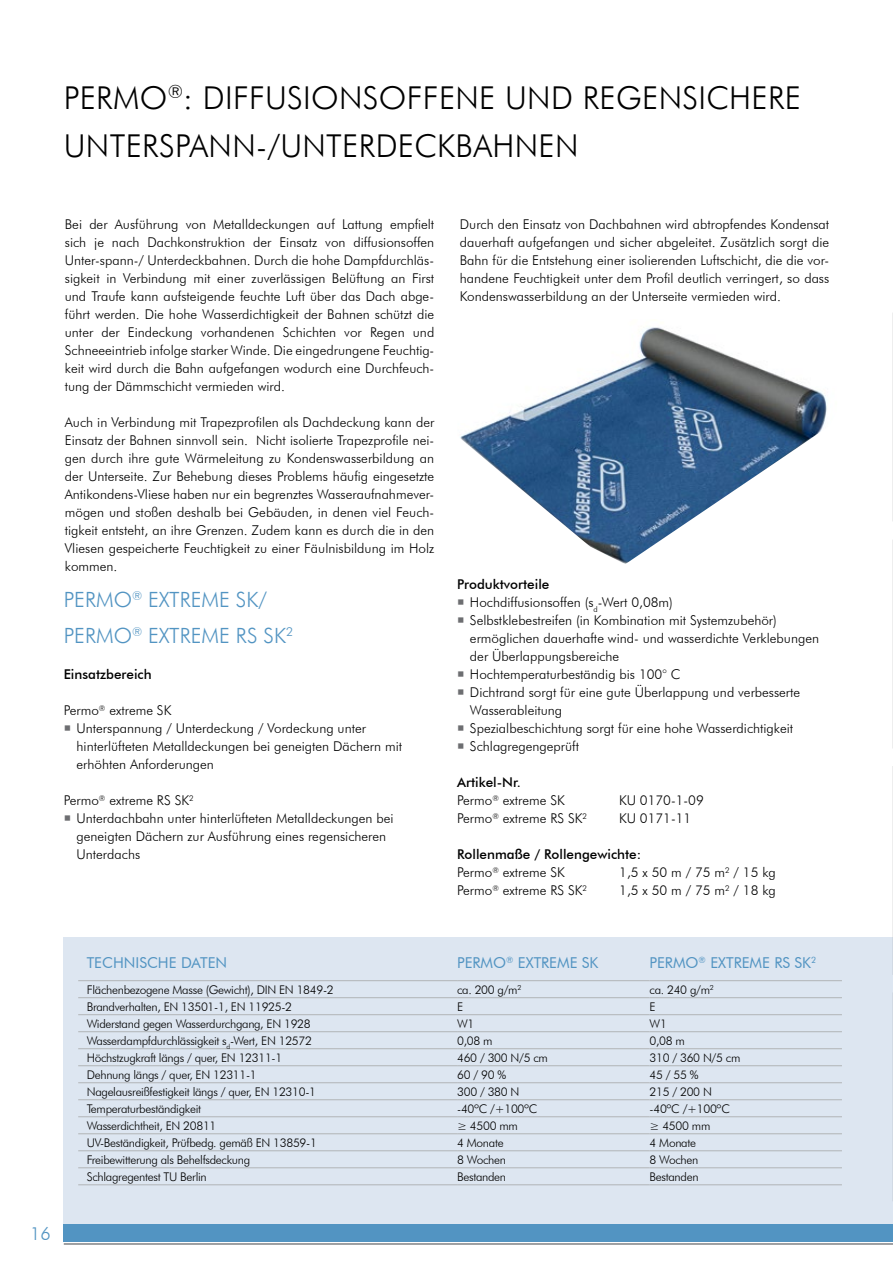
<style>
.page{position:relative;width:893px;height:1263px;background:#fff}
.page>*{position:absolute;margin:0;border:0;box-sizing:border-box;transform-origin:0 0}
.t1{font:300 31.5px/48px "Futura BT";letter-spacing:.01em;color:#000}
.t2{font:300 21px/36px "Futura BT";color:#5294c2}
.t3{font:300 18px "Futura BT";color:#5294c2}
.t4{font:15px "Futura BT";color:#5294c2}
.t5{font:300 13.5px/18px "Futura BT";color:#000}
.t6{font:500 13.5px/18px "Futura BT";color:#000}
.t7{font:300 12px "Futura BT";letter-spacing:-.025em;color:#000}
.s1{font-weight:500}
.s2{font-weight:300}
</style>
<div class="page">
<hr style="left:64px;top:1243px;width:829px;height:2px;background:#808285">
<div style="left:64px;top:938px;width:829px;height:287px;background:#dde6f1"></div>
<div style="left:64px;top:1225px;width:829px;height:17px;background:#5294c2"></div>
<img style="left:460px;top:327px;width:367px;height:237px">
<hr style="left:78px;top:980px;width:379px;height:1px;background:#b1b4b6">
<hr style="left:457px;top:980px;width:192px;height:1px;background:#b1b4b6">
<hr style="left:649px;top:980px;width:193px;height:1px;background:#b1b4b6">
<hr style="left:78px;top:997px;width:379px;height:1px;background:#b1b4b6">
<hr style="left:457px;top:997px;width:192px;height:1px;background:#b1b4b6">
<hr style="left:649px;top:997px;width:193px;height:1px;background:#b1b4b6">
<hr style="left:78px;top:1014px;width:379px;height:1px;background:#b1b4b6">
<hr style="left:457px;top:1014px;width:192px;height:1px;background:#b1b4b6">
<hr style="left:649px;top:1014px;width:193px;height:1px;background:#b1b4b6">
<hr style="left:78px;top:1031px;width:379px;height:1px;background:#b1b4b6">
<hr style="left:457px;top:1031px;width:192px;height:1px;background:#b1b4b6">
<hr style="left:649px;top:1031px;width:193px;height:1px;background:#b1b4b6">
<hr style="left:78px;top:1048px;width:379px;height:1px;background:#b1b4b6">
<hr style="left:457px;top:1048px;width:192px;height:1px;background:#b1b4b6">
<hr style="left:649px;top:1048px;width:193px;height:1px;background:#b1b4b6">
<hr style="left:78px;top:1065px;width:379px;height:1px;background:#b1b4b6">
<hr style="left:457px;top:1065px;width:192px;height:1px;background:#b1b4b6">
<hr style="left:649px;top:1065px;width:193px;height:1px;background:#b1b4b6">
<hr style="left:78px;top:1082px;width:379px;height:1px;background:#b1b4b6">
<hr style="left:457px;top:1082px;width:192px;height:1px;background:#b1b4b6">
<hr style="left:649px;top:1082px;width:193px;height:1px;background:#b1b4b6">
<hr style="left:78px;top:1099px;width:379px;height:1px;background:#b1b4b6">
<hr style="left:457px;top:1099px;width:192px;height:1px;background:#b1b4b6">
<hr style="left:649px;top:1099px;width:193px;height:1px;background:#b1b4b6">
<hr style="left:78px;top:1116px;width:379px;height:1px;background:#b1b4b6">
<hr style="left:457px;top:1116px;width:192px;height:1px;background:#b1b4b6">
<hr style="left:649px;top:1116px;width:193px;height:1px;background:#b1b4b6">
<hr style="left:78px;top:1133px;width:379px;height:1px;background:#b1b4b6">
<hr style="left:457px;top:1133px;width:192px;height:1px;background:#b1b4b6">
<hr style="left:649px;top:1133px;width:193px;height:1px;background:#b1b4b6">
<hr style="left:78px;top:1150px;width:379px;height:1px;background:#b1b4b6">
<hr style="left:457px;top:1150px;width:192px;height:1px;background:#b1b4b6">
<hr style="left:649px;top:1150px;width:193px;height:1px;background:#b1b4b6">
<hr style="left:78px;top:1167px;width:379px;height:1px;background:#b1b4b6">
<hr style="left:457px;top:1167px;width:192px;height:1px;background:#b1b4b6">
<hr style="left:649px;top:1167px;width:193px;height:1px;background:#b1b4b6">
<hr style="left:78px;top:1184px;width:379px;height:1px;background:#b1b4b6">
<hr style="left:457px;top:1184px;width:192px;height:1px;background:#b1b4b6">
<hr style="left:649px;top:1184px;width:193px;height:1px;background:#b1b4b6">
<hr style="left:892px;top:87px;width:1px;height:208px;background:#c7c8ca">
<svg style="left:892px;top:540px;width:1px;height:208px"></svg>
<svg style="left:892px;top:313px;width:1px;height:208px"></svg>
<svg style="left:892px;top:766px;width:1px;height:209px"></svg>
<svg style="left:892px;top:993px;width:1px;height:208px"></svg>
<h1 class="t1" style="left:64px;top:74px;width:739px">permo<sup>®</sup>: Di ffusionsoffen e und regensich ere<br>Unterspann -/Unterd eckbahn en</h1>
<p class="t5" style="left:65px;top:215px;width:371px;text-align:justify">Bei der Ausführung von Metalldeckungen auf Lattung empfielt sich je nach Dachkonstruktion der Einsatz von diffusionsoffen U nter-spann-/ U nterdeckbahnen. Durch die hohe Dampfdurchläs&shy;sigkeit in Verbindung mit einer zuverlässigen Belüftung an First und Traufe kann aufsteigende feuchte Luft über das Dach abge&shy;führt werden. Die hohe Wasserdichtigkeit der Bahnen schützt die unter der Eindeckung vorhandenen Schichten vor Regen und Schneeeintrieb infolge starker Winde. Die eingedrungene Feuchtig&shy;keit wird durch die Bahn aufgefangen wodurch eine Durchfeuch&shy;tung der Dämmschicht vermieden wird.</p>
<p class="t5" style="left:65px;top:413px;width:371px;text-align:justify">Auch in Verbindung mit Trapezprofilen als Dachdeckung kann der Einsatz der Bahnen sinnvoll sein. Nicht isolierte Trapezprofile nei&shy;gen durch ihre gute Wärmeleitung zu Kondenswasserbildung an der Unterseite. Zur Behebung dieses Problems häufig eingesetzte Antikondens-Vliese haben nur ein begrenztes Wasseraufnahmever&shy;mögen und stoßen deshalb bei Gebäuden, in denen viel Feuch&shy;tigkeit entsteht, an ihre Grenzen. Zudem kann es durch die in den Vliesen gespeicherte Feuchtigkeit zu einer Fäulnisbildung im Holz kommen.</p>
<h2 class="t2" style="left:64px;top:581px;width:231px">Permo<sup>®</sup> extreme SK/<br>Permo<sup>®</sup> extreme RS SK<sup>2</sup></h2>
<p class="t6" style="left:64px;top:665px;width:89px">Einsatzbereich</p>
<p class="t5" style="left:77px;top:701px;width:327px;text-indent:-13px">Permo<sup>®</sup> extreme SK<br>U nterspannung / U nterdeckung / Vordeckung unter hinterlüfteten Metalldeckungen bei geneigten Dächern mit erhöhten Anforderungen</p>
<p class="t5" style="left:77px;top:791px;width:319px;text-indent:-13px">Permo<sup>®</sup> extreme RS SK<sup>2<br></sup>U nterdachbahn unter hinterlüfteten Metalldeckungen bei geneigten Dächern zur Ausführung eines regensicheren U nterdachs</p>
<p class="t5" style="left:460px;top:215px;width:371px;text-align:justify">Durch den Einsatz von Dachbahnen wird abtropfendes Kondensat dauerhaft aufgefangen und sicher abgeleitet. Zusätzlich sorgt die Bahn für die E ntstehung einer isolierenden Luftschicht, die die vor&shy;handene Feuchtigkeit unter dem Profil deutlich verringert, so dass Kondenswasserbildung an der U nterseite vermieden wird.</p>
<p class="t5" style="left:470px;top:575px;width:351px;text-indent:-13px"><span class="s1">Produktvorteile<br></span>Hochdiffusionsoffen (s<sub>d</sub>-Wert 0,08m)<br>Selbstklebestreifen (in Kombination mit Systemzubehör) ermöglichen dauerhafte wind- und wasserdichte Verklebungen der Ü berlappungsbereiche<br>Hochtemperaturbeständig bis 100° C<br>Dichtrand sorgt für eine gute Ü berlappung und verbesserte Wasserableitung<br>Spezialbeschichtung sorgt für eine hohe Wasserdichtigkeit Schlagregengeprüft</p>
<p class="t5" style="left:457px;top:773px;width:109px"><span class="s1">Artikel-Nr.<br></span>Permo<sup>®</sup> extreme SK</p>
<p class="t5" style="left:619px;top:791px;width:86px">KU 0170-1-09</p>
<p class="t5" style="left:457px;top:809px;width:131px">Permo<sup>®</sup> extreme RS SK<sup>2</sup></p>
<p class="t5" style="left:619px;top:809px;width:74px">KU 0171-11</p>
<p class="t6" style="left:457px;top:845px;width:185px">Rollenmaße / Rollengewichte:<br><span class="s2">Permo</span><sup>®</sup> <span class="s2">extreme SK</span></p>
<p class="t5" style="left:619px;top:863px;width:158px">1,5 x 50 m / 75 m<sup>2</sup> / 15 kg</p>
<p class="t5" style="left:457px;top:881px;width:131px">Permo<sup>®</sup> extreme RS SK<sup>2</sup></p>
<p class="t5" style="left:619px;top:881px;width:158px">1,5 x 50 m / 75 m<sup>2</sup> / 18 kg</p>
<h3 class="t3" style="left:30px;top:1223px;width:22px">16</h3>
<p class="t4" style="left:87px;top:953px;width:10px">TECHNISCHE</p>
<p class="t4" style="left:181px;top:953px;width:10px">DATEN</p>
<p class="t4" style="left:457px;top:953px;width:134px">Permo<sup>®</sup> Extreme SK</p>
<p class="t4" style="left:649px;top:953px;width:168px">Permo<sup>®</sup> Extreme RS SK<sup>2</sup></p>
<p class="t7" style="left:87px;top:982px;width:249px">Flächenbezogene Masse (Gewicht), DIN E N 1849-2</p>
<p class="t7" style="left:457px;top:982px;width:66px">ca. 200 g/m<sup>2</sup></p>
<p class="t7" style="left:649px;top:982px;width:66px">ca. 240 g/m<sup>2</sup></p>
<p class="t7" style="left:87px;top:999px;width:207px">Brandverhalten, E N 13501-1, E N 11925-2</p>
<p class="t7" style="left:457px;top:999px;width:6px">E</p>
<p class="t7" style="left:650px;top:999px;width:6px">E</p>
<p class="t7" style="left:87px;top:1016px;width:225px">Widerstand gegen Wasserdurchgang, E N 1928</p>
<p class="t7" style="left:457px;top:1016px;width:19px">W1</p>
<p class="t7" style="left:650px;top:1016px;width:19px">W1</p>
<p class="t7" style="left:87px;top:1033px;width:227px">Wasserdampfdurchlässigkeit s<sub>d</sub>-Wert, E N 12572</p>
<p class="t7" style="left:457px;top:1033px;width:37px">0,08 m</p>
<p class="t7" style="left:649px;top:1033px;width:37px">0,08 m</p>
<p class="t7" style="left:87px;top:1050px;width:197px">Höchstzugkraft längs / quer, E N 12311-1</p>
<p class="t7" style="left:457px;top:1050px;width:92px">460 / 300 N/5 cm</p>
<p class="t7" style="left:650px;top:1050px;width:92px">310 / 360 N/5 cm</p>
<p class="t7" style="left:87px;top:1067px;width:172px">Dehnung längs / quer, EN 12311-1</p>
<p class="t7" style="left:457px;top:1067px;width:51px">60 / 90 %</p>
<p class="t7" style="left:650px;top:1067px;width:51px">45 / 55 %</p>
<p class="t7" style="left:87px;top:1084px;width:231px">Nagelausreißfestigkeit längs / quer, E N 12310-1</p>
<p class="t7" style="left:457px;top:1084px;width:64px">300 / 380 N</p>
<p class="t7" style="left:650px;top:1084px;width:64px">215 / 200 N</p>
<p class="t7" style="left:87px;top:1101px;width:116px">Temperaturbeständigkeit</p>
<p class="t7" style="left:457px;top:1101px;width:81px">-40ºC /+100ºC</p>
<p class="t7" style="left:650px;top:1101px;width:81px">-40ºC /+100ºC</p>
<p class="t7" style="left:87px;top:1118px;width:131px">Wasserdichtheit, E N 20811</p>
<p class="t7" style="left:457px;top:1118px;width:62px">≥ 4500 mm</p>
<p class="t7" style="left:650px;top:1118px;width:62px">≥ 4500 mm</p>
<p class="t7" style="left:87px;top:1135px;width:232px">UV-Beständigkeit, Prüfbedg. gemäß E N 13859-1</p>
<p class="t7" style="left:457px;top:1135px;width:48px">4 Monate</p>
<p class="t7" style="left:650px;top:1135px;width:48px">4 Monate</p>
<p class="t7" style="left:87px;top:1152px;width:165px">Freibewitterung als Behelfsdeckung</p>
<p class="t7" style="left:457px;top:1152px;width:50px">8 Wochen</p>
<p class="t7" style="left:650px;top:1152px;width:50px">8 Wochen</p>
<p class="t7" style="left:87px;top:1169px;width:122px">Schlagregentest TU Berlin</p>
<p class="t7" style="left:457px;top:1169px;width:51px">Bestanden</p>
<p class="t7" style="left:650px;top:1169px;width:51px">Bestanden</p>
</div>
